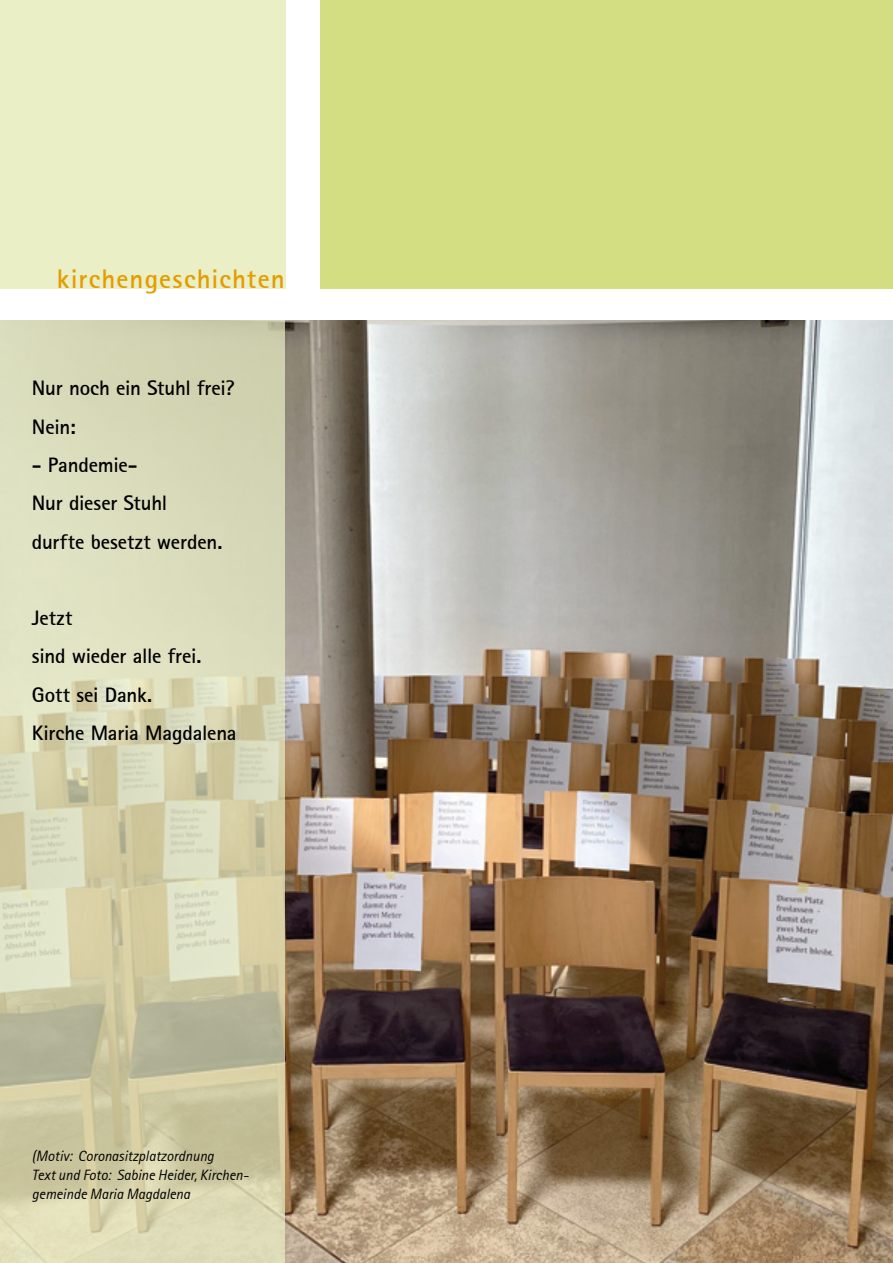
<style>
.page{position:relative;width:893px;height:1263px;background:#fff}
.page>*{position:absolute;margin:0;border:0;box-sizing:border-box;transform-origin:0 0}
.t1{font:27px "Rotis Sans Serif Bold 65";letter-spacing:.045em;color:#e49c00}
.t2{font:21px/38.2px "Rotis Sans Serif Bold 65";letter-spacing:-.01em;color:#000}
.t3{font:15px/19.2px "Rotis Sans Serif Italic 56";color:#000}
</style>
<div class="page">
<div style="left:320px;top:0;width:573px;height:289px;background:#d3de82"></div>
<div style="left:0;top:0;width:286px;height:289px;background:#eaefc5"></div>
<img style="left:285px;top:320px;width:608px;height:943px">
<svg style="left:0;top:320px;width:285px;height:943px;background:#d4d3b0"></svg>
<p class="t1" style="left:57px;top:262px;width:229px">kirchengeschichten</p>
<p class="t2" style="left:32px;top:369px;width:204px">Nur noch ein Stuhl frei?<br>Nein:</p>
<p class="t2" style="left:32px;top:445px;width:192px">- Pandemie-<br>Nur dieser Stuhl durfte besetzt werden.</p>
<p class="t2" style="left:32px;top:598px;width:206px">Jetzt<br>sind wieder alle frei.<br>Gott sei Dank.<br>Kirche Maria Magdalena</p>
<p class="t3" style="left:32px;top:1146px;width:218px">(Motiv: Coronasitzplatzordnung<br>Text und Foto: Sabine Heider, Kirchen&shy;gemeinde Maria Magdalena</p>
</div>
